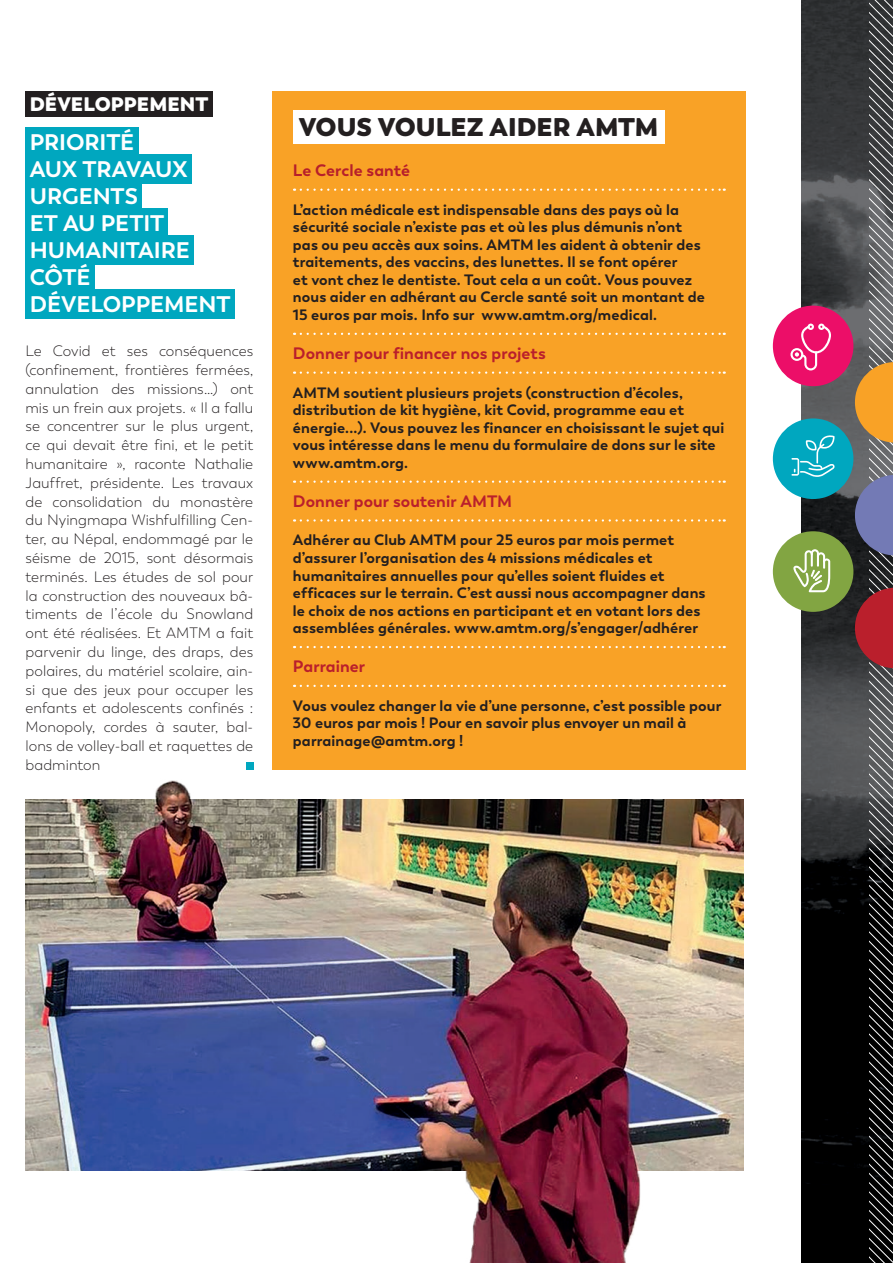
<style>
.page{position:relative;width:893px;height:1263px;background:#fff}
.page>*{position:absolute;margin:0;border:0;box-sizing:border-box;transform-origin:0 0}
.t1{font:800 25.5px "Boston";color:#231f20}
.t2{font:700 22.5px "Boston";letter-spacing:-.005em;color:#fff}
.t3{font:700 22.5px "Boston";letter-spacing:-.025em;color:#fff}
.t4{font:800 19.5px "Boston";letter-spacing:.005em;color:#fff}
.t5{font:700 16.5px "Boston";letter-spacing:.005em;color:#ba1f2c}
.t6{font:700 16.5px "Boston";color:#b71f2b}
.t7{font:700 15px/17.5px "Boston";letter-spacing:.01em;color:#231f20}
.t8{font:300 15px/18.8px "Boston";letter-spacing:.005em;color:#231f20;text-align:justify}
</style>
<div class="page">
<img style="left:801px;top:0;width:54px;height:1263px">
<div style="left:26px;top:127px;width:113px;height:30px;background:#00a7bf"></div>
<div style="left:26px;top:154px;width:166px;height:30px;background:#00a7bf"></div>
<div style="left:26px;top:181px;width:116px;height:30px;background:#00a7bf"></div>
<div style="left:26px;top:208px;width:142px;height:30px;background:#00a7bf"></div>
<div style="left:26px;top:235px;width:168px;height:30px;background:#00a7bf"></div>
<div style="left:26px;top:262px;width:69px;height:30px;background:#00a7bf"></div>
<div style="left:26px;top:289px;width:209px;height:30px;background:#00a7bf"></div>
<div style="left:246px;top:762px;width:7px;height:8px;background:#00a7bf"></div>
<div style="left:26px;top:91px;width:187px;height:26px;background:#231f20"></div>
<div style="left:773px;top:306px;width:80px;height:80px;background:#ec0e68;border-radius:50%"></div>
<svg style="left:790px;top:324px;width:41px;height:46px"></svg>
<div style="left:773px;top:531px;width:80px;height:81px;background:#82a542;border-radius:50%"></div>
<svg style="left:793px;top:549px;width:37px;height:43px"></svg>
<div style="left:773px;top:418px;width:80px;height:81px;background:#00a7bf;border-radius:50%"></div>
<svg style="left:791px;top:435px;width:44px;height:42px"></svg>
<svg style="left:855px;top:0;width:38px;height:1263px;background:#524745"></svg>
<div style="left:272px;top:91px;width:474px;height:679px;background:#f9a226"></div>
<div style="left:293px;top:110px;width:371px;height:34px;background:#fff"></div>
<svg style="left:301px;top:189px;width:424px;height:2px"></svg>
<svg style="left:301px;top:333px;width:424px;height:2px"></svg>
<svg style="left:301px;top:371px;width:424px;height:3px"></svg>
<svg style="left:301px;top:480px;width:424px;height:3px"></svg>
<svg style="left:301px;top:519px;width:424px;height:3px"></svg>
<svg style="left:301px;top:646px;width:424px;height:2px"></svg>
<svg style="left:301px;top:685px;width:424px;height:2px"></svg>
<img style="left:26px;top:799px;width:717px;height:371px">
<img style="left:86px;top:780px;width:574px;height:483px">
<p class="t4" style="left:30px;top:92px;width:180px">DÉVELOPPEMENT</p>
<p class="t2" style="left:30px;top:128px;width:106px">PRIORITÉ</p>
<p class="t3" style="left:30px;top:155px;width:160px">AUX TRAVAUX</p>
<p class="t2" style="left:30px;top:182px;width:110px">URGENTS</p>
<p class="t2" style="left:30px;top:209px;width:136px">ET AU PETIT</p>
<p class="t2" style="left:30px;top:236px;width:161px">HUMANITAIRE</p>
<p class="t2" style="left:30px;top:263px;width:62px">CÔTÉ</p>
<p class="t2" style="left:30px;top:290px;width:202px">DÉVELOPPEMENT</p>
<p class="t8" style="left:26px;top:342px;width:229px">Le Covid et ses conséquences (confinement, frontières fermées, annulation des missions…) ont mis un frein aux projets. « Il a fallu se concentrer sur le plus urgent, ce qui devait être fini, et le petit humanitaire », raconte Nathalie Jauffret, présidente. Les travaux de consolidation du monastère du Nyingmapa Wishfulfilling Cen&shy;ter, au Népal, endommagé par le séisme de 2015, sont désormais terminés. Les études de sol pour la construction des nouveaux bâ&shy;timents de l’école du Snowland ont été réalisées. Et AMTM a fait parvenir du linge, des draps, des polaires, du matériel scolaire, ain&shy;si que des jeux pour occuper les enfants et adolescents confinés :<br>Monopoly, cordes à sauter, bal&shy;lons de volley-ball et raquettes de badminton</p>
<p class="t1" style="left:299px;top:111px;width:361px">VOUS VOULEZ AIDER AMTM</p>
<p class="t6" style="left:293px;top:160px;width:119px">Le Cercle santé</p>
<p class="t7" style="left:293px;top:201px;width:413px">L’action médicale est indispensable dans des pays où la sécurité sociale n’existe pas et où les plus démunis n’ont pas ou peu accès aux soins. AMTM les aident à obtenir des traitements, des vaccins, des lunettes. Il se font opérer<br>et vont chez le dentiste. Tout cela a un coût. Vous pouvez nous aider en adhérant au Cercle santé soit un montant de 15 euros par mois. Info sur www.amtm.org/medical.</p>
<p class="t5" style="left:293px;top:343px;width:254px">Donner pour financer nos projets</p>
<p class="t7" style="left:293px;top:384px;width:433px">AMTM soutient plusieurs projets (construction d’écoles, distribution de kit hygiène, kit Covid, programme eau et énergie...). Vous pouvez les financer en choisissant le sujet qui vous intéresse dans le menu du formulaire de dons sur le site www.amtm.org.</p>
<p class="t5" style="left:293px;top:491px;width:221px">Donner pour soutenir AMTM</p>
<p class="t7" style="left:293px;top:531px;width:414px">Adhérer au Club AMTM pour 25 euros par mois permet d’assurer l’organisation des 4 missions médicales et humanitaires annuelles pour qu’elles soient fluides et efficaces sur le terrain. C’est aussi nous accompagner dans le choix de nos actions en participant et en votant lors des assemblées générales. www.amtm.org/s’engager/adhérer</p>
<p class="t5" style="left:293px;top:656px;width:74px">Parrainer</p>
<p class="t7" style="left:293px;top:697px;width:430px">Vous voulez changer la vie d’une personne, c’est possible pour<br>30 euros par mois ! Pour en savoir plus envoyer un mail à parrainage@amtm.org !</p>
</div>
